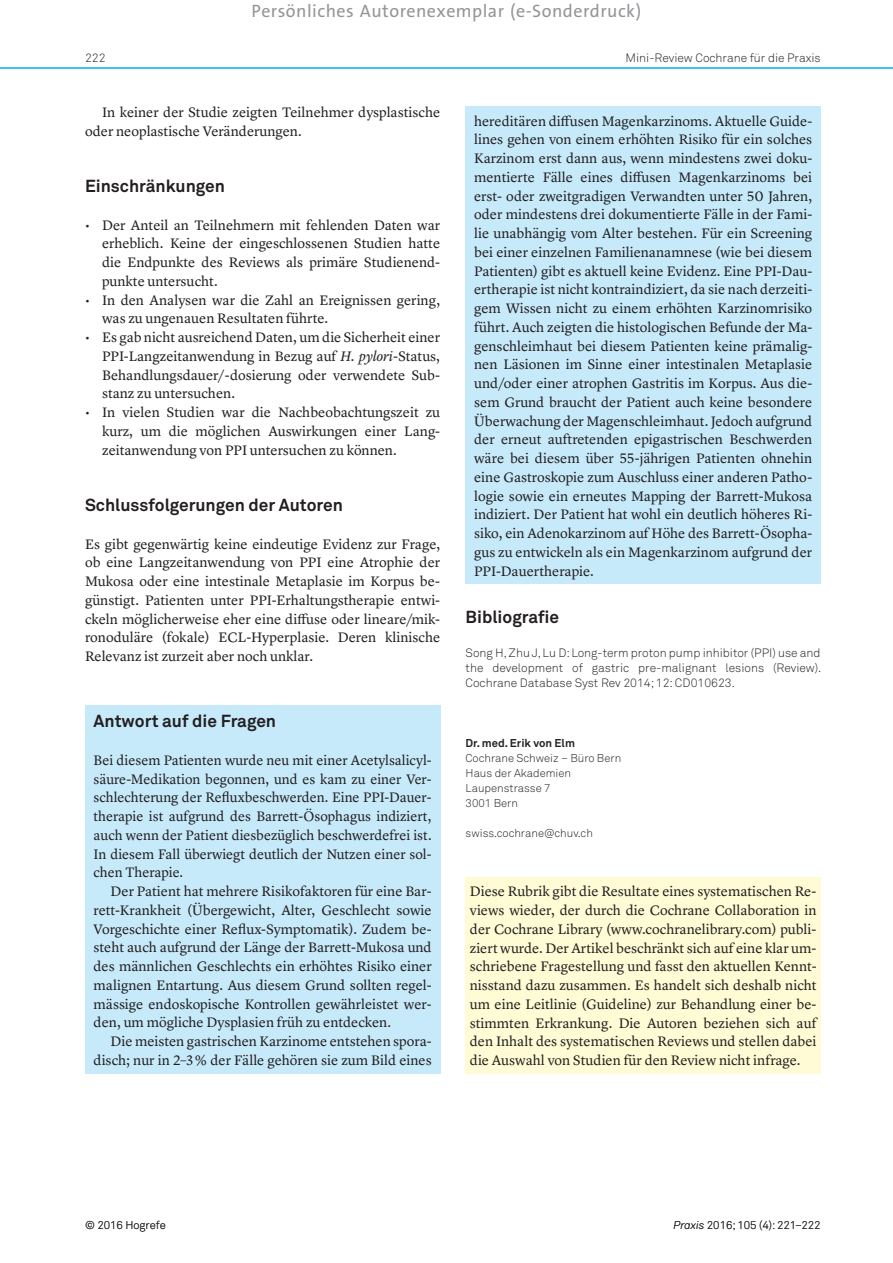
<style>
.page{position:relative;width:893px;height:1263px;background:#fff}
.page>*{position:absolute;margin:0;border:0;box-sizing:border-box;transform-origin:0 0}
.t1{font:18px "The Sans B5 Plain";letter-spacing:.025em;color:#939598}
.t2{font:700 17.25px "Akkurat Pro";color:#231f20}
.t3{font:14.25px/18.8px "Lyon Text";color:#231f20;text-align:justify}
.t4{font:300 12px/15px "Akkurat Pro";color:#231f20;text-align:justify}
.t5{font:300 11.25px/15px "Akkurat Pro";color:#231f20}
.t6{font:700 11.25px "Akkurat Pro";color:#231f20}
.s1{font-style:italic}
</style>
<div class="page">
<hr style="left:0;top:68px;width:893px;height:1px;background:#00aeef">
<div style="left:466px;top:877px;width:355px;height:196px;background:#fffcd5"></div>
<div style="left:85px;top:705px;width:355px;height:368px;background:#c7eafb"></div>
<div style="left:466px;top:106px;width:355px;height:478px;background:#c7eafb"></div>
<p class="t1" style="left:251px;top:0;width:391px">Persönliches Autorenexemplar (e-Sonderdruck)</p>
<p class="t4" style="left:85px;top:52px;width:22px">222</p>
<p class="t4" style="left:626px;top:52px;width:197px">Mini-Review Cochrane für die Praxis</p>
<p class="t3" style="left:85px;top:104px;width:357px;text-indent:17px">In keiner der Studie zeigten Teilnehmer dysplastische oder neoplastische Veränderungen.</p>
<p class="t2" style="left:85px;top:180px;width:142px">Einschränkungen</p>
<p class="t3" style="left:102px;top:216px;width:340px;text-indent:-17px">• Der Anteil an Teilnehmern mit fehlenden Daten war erheblich. Keine der eingeschlossenen Studien hatte die Endpunkte des Reviews als primäre Studienend&shy;punkte untersucht.</p>
<p class="t3" style="left:102px;top:291px;width:340px;text-indent:-17px">• In den Analysen war die Zahl an Ereignissen gering, was zu ungenauen Resultaten führte.</p>
<p class="t3" style="left:102px;top:329px;width:340px;text-indent:-17px">• Es gab nicht ausreichend Daten, um die Sicherheit einer PPI-Langzeitanwendung in Bezug auf <span class="s1">H. pylori</span>-Status, Behandlungsdauer/-dosierung oder verwendete Sub&shy;stanz zu untersuchen.</p>
<p class="t3" style="left:102px;top:404px;width:340px;text-indent:-17px">• In vielen Studien war die Nachbeobachtungszeit zu kurz, um die möglichen Auswirkungen einer Lang&shy;zeitanwendung von PPI untersuchen zu können.</p>
<p class="t2" style="left:85px;top:499px;width:259px">Schlussfolgerungen der Autoren</p>
<p class="t3" style="left:85px;top:535px;width:357px">Es gibt gegenwärtig keine eindeutige Evidenz zur Frage, ob eine Langzeitanwendung von PPI eine Atrophie der Mukosa oder eine intestinale Metaplasie im Korpus be&shy;günstigt. Patienten unter PPI-Erhaltungstherapie entwi&shy;ckeln möglicherweise eher eine diffuse oder lineare/mik&shy;ronoduläre (fokale) ECL-Hyperplasie. Deren klinische Relevanz ist zurzeit aber noch unklar.</p>
<p class="t2" style="left:94px;top:715px;width:184px">Antwort auf die Fragen</p>
<p class="t3" style="left:94px;top:751px;width:340px">Bei diesem Patienten wurde neu mit einer Acetylsalicyl&shy;säure-Medikation begonnen, und es kam zu einer Ver&shy;schlechterung der Refluxbeschwerden. Eine PPI-Dauer&shy;therapie ist aufgrund des Barrett-Ösophagus indiziert, auch wenn der Patient diesbezüglich beschwerdefrei ist.<br>In diesem Fall überwiegt deutlich der Nutzen einer sol&shy;chen Therapie.</p>
<p class="t3" style="left:94px;top:882px;width:340px;text-indent:17px">Der Patient hat mehrere Risikofaktoren für eine Bar&shy;rett-Krankheit (Übergewicht, Alter, Geschlecht sowie Vorgeschichte einer Reflux-Symptomatik). Zudem be&shy;steht auch aufgrund der Länge der Barrett-Mukosa und des männlichen Geschlechts ein erhöhtes Risiko einer malignen Entartung. Aus diesem Grund sollten regel&shy;mässige endoskopische Kontrollen gewährleistet wer&shy;den, um mögliche Dysplasien früh zu entdecken.</p>
<p class="t3" style="left:94px;top:1032px;width:340px;text-align:right">Die meisten gastrischen Karzinome entstehen spora&shy;disch; nur in 2–3 % der Fälle gehören sie zum Bild eines</p>
<p class="t3" style="left:474px;top:112px;width:340px">hereditären diffusen Magenkarzinoms. Aktuelle Guide&shy;lines gehen von einem erhöhten Risiko für ein solches Karzinom erst dann aus, wenn mindestens zwei doku&shy;mentierte Fälle eines diffusen Magenkarzinoms bei erst- oder zweitgradigen Verwandten unter 50 Jahren, oder mindestens drei dokumentierte Fälle in der Fami&shy;lie unabhängig vom Alter bestehen. Für ein Screening bei einer einzelnen Familienanamnese (wie bei diesem Patienten) gibt es aktuell keine Evidenz. Eine PPI-Dau&shy;ertherapie ist nicht kontraindiziert, da sie nach derzeiti&shy;gem Wissen nicht zu einem erhöhten Karzinomrisiko führt. Auch zeigten die histologischen Befunde der Ma&shy;genschleimhaut bei diesem Patienten keine prämalig&shy;nen Läsionen im Sinne einer intestinalen Metaplasie und/oder einer atrophen Gastritis im Korpus. Aus die&shy;sem Grund braucht der Patient auch keine besondere Überwachung der Magenschleimhaut. Jedoch aufgrund der erneut auftretenden epigastrischen Beschwerden wäre bei diesem über 55-jährigen Patienten ohnehin eine Gastroskopie zum Auschluss einer anderen Patho&shy;logie sowie ein erneutes Mapping der Barrett-Mukosa indiziert. Der Patient hat wohl ein deutlich höheres Ri&shy;siko, ein Adenokarzinom auf Höhe des Barrett-Ösopha&shy;gus zu entwickeln als ein Magenkarzinom aufgrund der PPI-Dauertherapie.</p>
<p class="t2" style="left:466px;top:611px;width:95px">Bibliografie</p>
<p class="t4" style="left:466px;top:647px;width:357px">Song H, Zhu J, Lu D: Long-term proton pump inhibitor (PPI) use and the development of gastric pre-malignant lesions (Review).<br>Cochrane Database Syst Rev 2014; 12: CD010623.</p>
<p class="t6" style="left:466px;top:739px;width:111px">Dr. med. Erik von Elm</p>
<p class="t5" style="left:466px;top:752px;width:157px">Cochrane Schweiz – Büro Bern<br>Haus der Akademien<br>Laupenstrasse 7<br>3001 Bern</p>
<p class="t5" style="left:466px;top:827px;width:129px">swiss.cochrane@chuv.ch</p>
<p class="t3" style="left:470px;top:883px;width:348px">Diese Rubrik gibt die Resultate eines systematischen Re&shy;views wieder, der durch die Cochrane Collaboration in der Cochrane Library (www.cochranelibrary.com) publi&shy;ziert wurde. Der Artikel beschränkt sich auf eine klar um&shy;schriebene Fragestellung und fasst den aktuellen Kennt&shy;nisstand dazu zusammen. Es handelt sich deshalb nicht um eine Leitlinie (Guideline) zur Behandlung einer be&shy;stimmten Erkrankung. Die Autoren beziehen sich auf den Inhalt des systematischen Reviews und stellen dabei die Auswahl von Studien für den Review nicht infrage.</p>
<p class="t5" style="left:85px;top:1219px;width:82px">© 2016 Hogrefe</p>
<p class="t5" style="left:673px;top:1219px;width:149px"><span class="s1">Praxis</span> 2016; 105 (4): 221–222</p>
</div>
